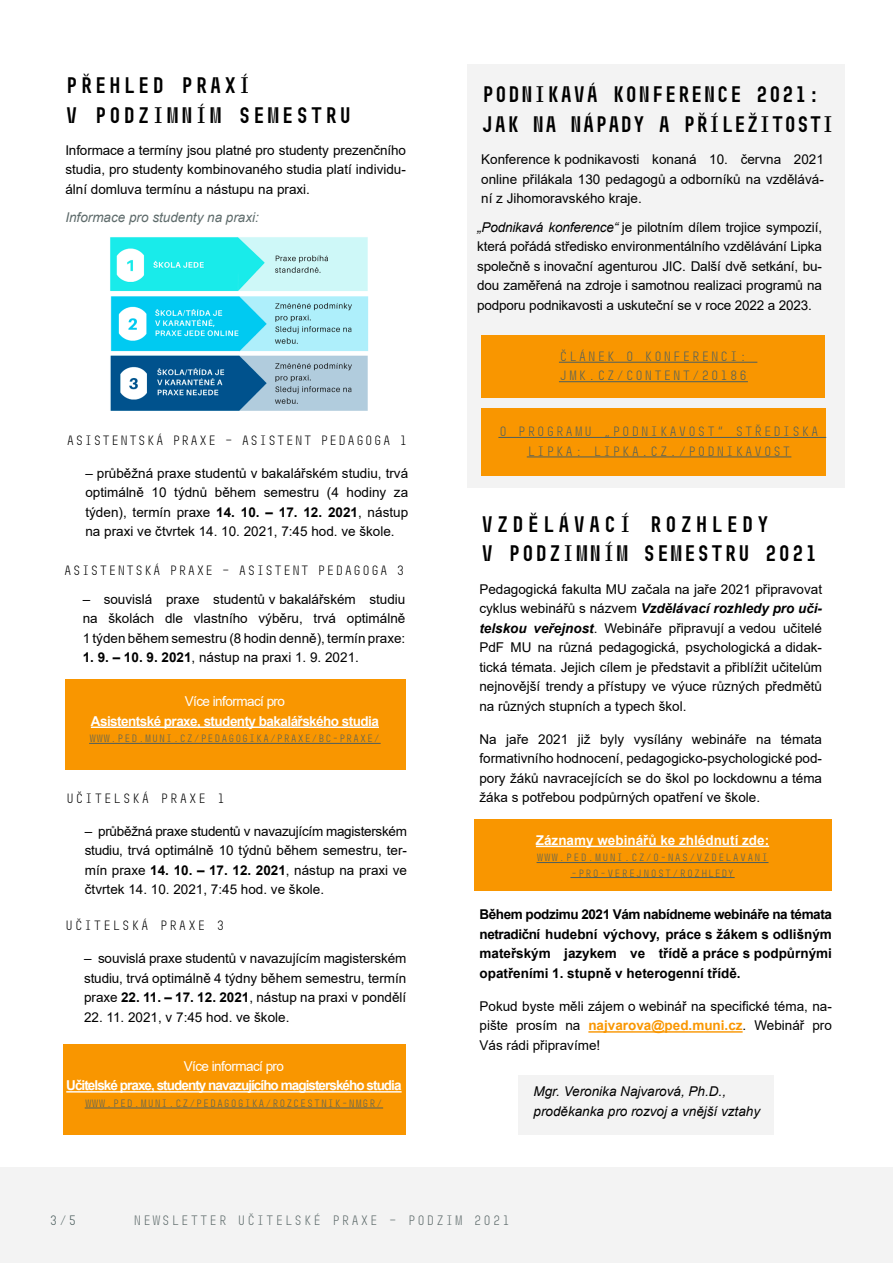
<style>
.page{position:relative;width:893px;height:1263px;background:#fff}
.page>*{position:absolute;margin:0;border:0;box-sizing:border-box;transform-origin:0 0}
.t1{font:700 22.5px/30px "Muni";letter-spacing:-.12em;color:#000}
.t2{font:700 22.5px/28.5px "Muni";letter-spacing:-.1em;color:#000}
.t3{font:700 22.5px/30px "Muni";letter-spacing:-.06em;color:#000}
.t4{font:700 13.65px "Arial";letter-spacing:-.07em;color:#fff}
.t5{font:700 13.65px "Arial";letter-spacing:-.04em;color:#fff}
.t6{font:13.65px "Muni";color:#5e6b6b}
.t7{font:13.65px "Arial";letter-spacing:-.04em;color:#fff}
.t8{font:13.65px "Muni";color:#4d5f5f}
.t9{font:13.5px/19.5px "Arial";color:#000;text-align:justify}
.t10{font:700 13.5px/19.5px "Arial";color:#000;text-align:justify}
.t11{font:13.5px/19.5px "Muni";color:#4d5f5f}
.t12{font:13.5px "Muni";letter-spacing:-.04em;color:#000}
.t13{font:italic 13.5px/19.5px "Arial";color:#000}
.t14{font:13.5px "Muni";color:#000}
.t15{font:700 13.5px "Arial";color:#fff}
.t16{font:italic 13.5px "Arial";color:#5e6b6b}
.t17{font:10.65px "Muni";letter-spacing:-.04em;color:#4d5f5f}
.t18{font:10.5px/15px "Muni";letter-spacing:-.01em;color:#4d5f5f;text-align:center}
.s1{font-weight:700}
.s2{font-style:italic}
.s3{font-weight:700;font-style:italic}
.s4{font-weight:700;color:#f99600}
</style>
<div class="page">
<div style="left:0;top:1167px;width:893px;height:96px;background:#f3f3f3"></div>
<div style="left:518px;top:1075px;width:255px;height:59px;background:#f3f3f3"></div>
<div style="left:467px;top:65px;width:377px;height:423px;background:#f3f3f3"></div>
<div style="left:65px;top:679px;width:341px;height:91px;background:#f99600"></div>
<hr style="left:91px;top:726px;width:288px;height:2px;background:#fff">
<hr style="left:89px;top:743px;width:292px;height:1px;background:#4d5f5f">
<div style="left:481px;top:335px;width:343px;height:63px;background:#f99600"></div>
<hr style="left:559px;top:362px;width:198px;height:1px;background:#4d5f5f">
<hr style="left:559px;top:381px;width:189px;height:1px;background:#4d5f5f">
<div style="left:481px;top:408px;width:345px;height:68px;background:#f99600"></div>
<hr style="left:498px;top:437px;width:328px;height:1px;background:#4d5f5f">
<hr style="left:527px;top:457px;width:264px;height:1px;background:#4d5f5f">
<div style="left:474px;top:819px;width:358px;height:72px;background:#f99600"></div>
<hr style="left:536px;top:846px;width:233px;height:1px;background:#fff">
<hr style="left:537px;top:862px;width:231px;height:1px;background:#4d5f5f">
<hr style="left:570px;top:877px;width:165px;height:1px;background:#4d5f5f">
<hr style="left:588px;top:1031px;width:155px;height:2px;background:#f99600">
<img style="left:110px;top:237px;width:259px;height:174px">
<div style="left:63px;top:1044px;width:343px;height:91px;background:#f99600"></div>
<hr style="left:66px;top:1091px;width:336px;height:1px;background:#fff">
<hr style="left:85px;top:1108px;width:298px;height:1px;background:#4d5f5f">
<h1 class="t3" style="left:64px;top:70px;width:291px">PŘEHLED PRAXÍ<br>V PODZIMNÍM SEMESTRU</h1>
<p class="t9" style="left:65px;top:140px;width:342px">Informace a termíny jsou platné pro studenty prezenčního studia, pro studenty kombinovaného studia platí individu&shy;ální domluva termínu a nástupu na praxi.</p>
<p class="t16" style="left:65px;top:208px;width:195px">Informace pro studenty na praxi:</p>
<p class="t12" style="left:66px;top:433px;width:344px">ASISTENTSKÁ PRAXE – ASISTENT PEDAGOGA 1</p>
<p class="t9" style="left:85px;top:463px;width:324px">– průběžná praxe studentů v bakalářském studiu, trvá optimálně 10 týdnů během semestru (4 hodiny za týden), termín praxe <span class="s1">14. 10. – 17. 12. 2021</span>, nástup na praxi ve čtvrtek 14. 10. 2021, 7:45 hod. ve škole.</p>
<p class="t12" style="left:63px;top:563px;width:344px">ASISTENTSKÁ PRAXE – ASISTENT PEDAGOGA 3</p>
<p class="t9" style="left:83px;top:589px;width:324px">– souvislá praxe studentů v bakalářském studiu na školách dle vlastního výběru, trvá optimálně 1 týden během semestru (8 hodin denně), termín praxe:</p>
<p class="t9" style="left:83px;top:648px;width:278px"><span class="s1">1. 9. – 10. 9. 2021</span>, nástup na praxi 1. 9. 2021.</p>
<p class="t7" style="left:185px;top:692px;width:102px">Více informací pro</p>
<p class="t5" style="left:91px;top:711px;width:290px">Asistentské praxe, studenty bakalářského studia</p>
<p class="t17" style="left:89px;top:733px;width:293px">WWW.PED.MUNI.CZ/PEDAGOGIKA/PRAXE/BC-PRAXE/</p>
<p class="t14" style="left:65px;top:791px;width:162px">UČITELSKÁ PRAXE 1</p>
<p class="t9" style="left:85px;top:821px;width:324px">– průběžná praxe studentů v navazujícím magisterském studiu, trvá optimálně 10 týdnů během semestru, ter&shy;mín praxe <span class="s1">14. 10. – 17. 12. 2021</span>, nástup na praxi ve čtvrtek 14. 10. 2021, 7:45 hod. ve škole.</p>
<p class="t14" style="left:65px;top:918px;width:162px">UČITELSKÁ PRAXE 3</p>
<p class="t9" style="left:84px;top:949px;width:324px">– souvislá praxe studentů v navazujícím magisterském studiu, trvá optimálně 4 týdny během semestru, termín praxe <span class="s1">22. 11. – 17. 12. 2021</span>, nástup na praxi v pondělí</p>
<p class="t9" style="left:84px;top:1007px;width:207px">22. 11. 2021, v 7:45 hod. ve škole.</p>
<p class="t7" style="left:184px;top:1057px;width:102px">Více informací pro</p>
<p class="t4" style="left:66px;top:1076px;width:337px">Učitelské praxe, studenty navazujícího magisterského studia</p>
<p class="t17" style="left:85px;top:1097px;width:300px">WWW.PED.MUNI.CZ/PEDAGOGIKA/ROZCESTNIK-NMGR/</p>
<h1 class="t1" style="left:480px;top:79px;width:357px">PODNIKAVÁ KONFERENCE 2021:<br>JAK NA NÁPADY A PŘÍLEŽITOSTI</h1>
<p class="t9" style="left:481px;top:150px;width:344px">Konference k podnikavosti konaná 10. června 2021 online přilákala 130 pedagogů a odborníků na vzdělává&shy;ní z Jihomoravského kraje.</p>
<p class="t9" style="left:477px;top:217px;width:346px"><span class="s2">„Podnikavá konference“</span> je pilotním dílem trojice sympozií, která pořádá středisko environmentálního vzdělávání Lipka společně s inovační agenturou JIC. Další dvě setkání, bu&shy;dou zaměřená na zdroje i samotnou realizaci programů na podporu podnikavosti a uskuteční se v roce 2022 a 2023.</p>
<p class="t11" style="left:559px;top:346px;width:190px">ČLÁNEK O KONFERENCI:<br>JMK.CZ/CONTENT/20186</p>
<p class="t11" style="left:498px;top:422px;width:323px;text-align:center">O PROGRAMU „PODNIKAVOST“ STŘEDISKA<br>LIPKA: LIPKA.CZ./PODNIKAVOST</p>
<h1 class="t2" style="left:480px;top:510px;width:341px">VZDĚLÁVACÍ ROZHLEDY<br>V PODZIMNÍM SEMESTRU 2021</h1>
<p class="t9" style="left:479px;top:579px;width:344px">Pedagogická fakulta MU začala na jaře 2021 připravovat cyklus webinářů s názvem <span class="s3">Vzdělávací rozhledy pro uči&shy;telskou veřejnost</span>. Webináře připravují a vedou učitelé PdF MU na různá pedagogická, psychologická a didak&shy;tická témata. Jejich cílem je představit a přiblížit učitelům nejnovější trendy a přístupy ve výuce různých předmětů na různých stupních a typech škol.</p>
<p class="t9" style="left:479px;top:729px;width:344px">Na jaře 2021 již byly vysílány webináře na témata formativního hodnocení, pedagogicko-psychologické pod&shy;pory žáků navracejících se do škol po lockdownu a téma žáka s potřebou podpůrných opatření ve škole.</p>
<p class="t15" style="left:536px;top:831px;width:235px">Záznamy webinářů ke zhlédnutí zde:</p>
<p class="t18" style="left:537px;top:850px;width:233px">WWW.PED.MUNI.CZ/O-NAS/VZDELAVANI -PRO-VEREJNOST/ROZHLEDY</p>
<p class="t10" style="left:479px;top:905px;width:354px">Během podzimu 2021 Vám nabídneme webináře na témata netradiční hudební výchovy, práce s žákem s odlišným mateřským jazykem ve třídě a práce s podpůrnými opatřeními 1. stupně v heterogenní třídě.</p>
<p class="t9" style="left:479px;top:996px;width:354px">Pokud byste měli zájem o webinář na specifické téma, na&shy;pište prosím na <span class="s4">najvarova@ped.muni.cz</span>. Webinář pro Vás rádi připravíme!</p>
<p class="t13" style="left:533px;top:1082px;width:228px">Mgr. Veronika Najvarová, Ph.D., proděkanka pro rozvoj a vnější vztahy</p>
<p class="t8" style="left:49px;top:1213px;width:30px">3/5</p>
<p class="t6" style="left:133px;top:1213px;width:380px">NEWSLETTER UČITELSKÉ PRAXE – PODZIM 2021</p>
</div>
